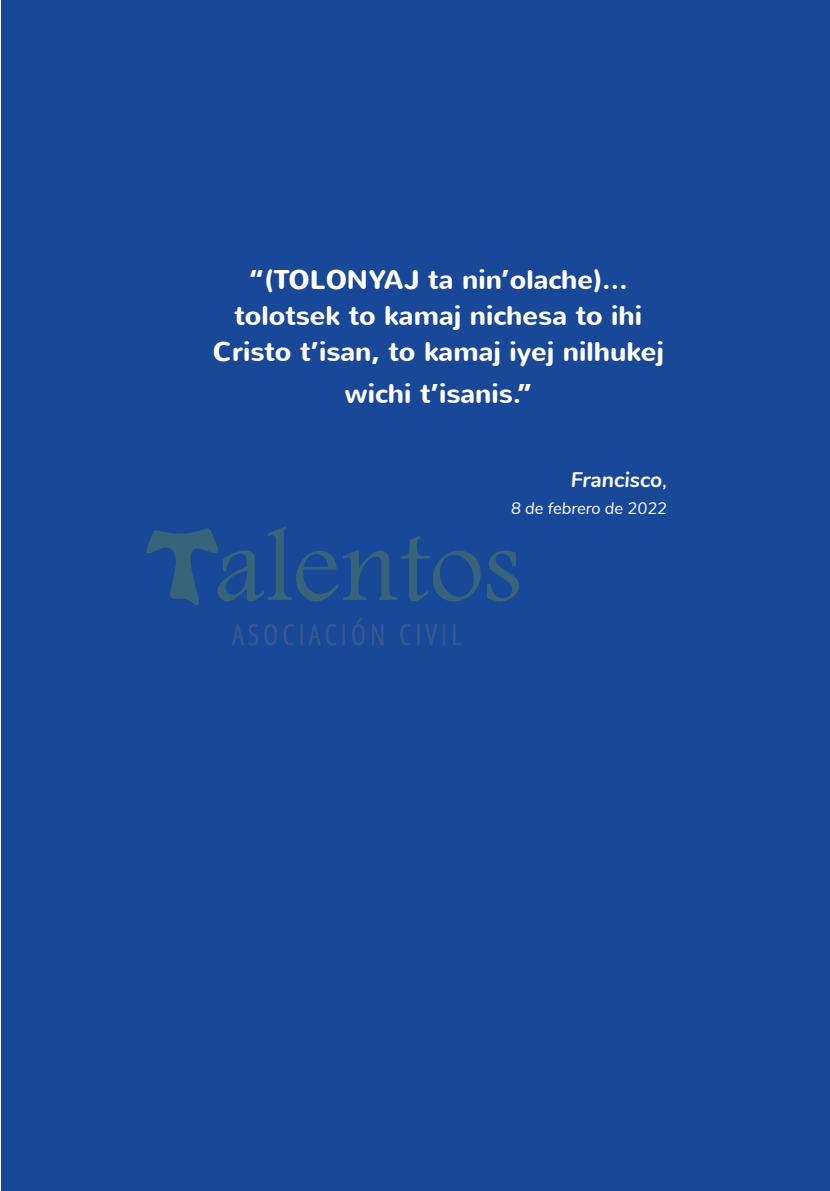
<style>
.page{position:relative;width:830px;height:1191px;background:#fff}
.page>*{position:absolute;margin:0;border:0;box-sizing:border-box;transform-origin:0 0}
.t1{font:700 27px/36px "Nunito";color:#fff;text-align:center}
.t2{font:italic 700 21px "Nunito";color:#fff}
.t3{font:italic 16.5px "Nunito";color:#fff}
.s1{font-weight:400}
</style>
<div class="page">
<div style="left:2px;top:0;width:827px;height:1191px;background:#184897"></div>
<svg style="left:146px;top:526px;width:334px;height:79px"></svg>
<svg style="left:487px;top:551px;width:32px;height:50px"></svg>
<svg style="left:232px;top:624px;width:45px;height:22px"></svg>
<svg style="left:283px;top:624px;width:11px;height:22px"></svg>
<hr style="left:300px;top:624px;width:3px;height:21px;background:#78797c">
<svg style="left:308px;top:624px;width:28px;height:22px"></svg>
<hr style="left:342px;top:624px;width:3px;height:21px;background:#78797c">
<svg style="left:352px;top:618px;width:13px;height:28px"></svg>
<svg style="left:372px;top:624px;width:12px;height:21px"></svg>
<svg style="left:400px;top:624px;width:11px;height:22px"></svg>
<hr style="left:417px;top:624px;width:2px;height:21px;background:#78797c">
<svg style="left:425px;top:624px;width:12px;height:22px"></svg>
<hr style="left:442px;top:624px;width:3px;height:21px;background:#78797c">
<svg style="left:453px;top:624px;width:8px;height:21px"></svg>
<p class="t1" style="left:213px;top:262px;width:452px">“(TOLONYAJ ta nin’olache)… tolotsek to kamaj nichesa to ihi<br>Cristo t’isan, to kamaj iyej nilhukej</p>
<p class="t1" style="left:344px;top:376px;width:189px">wichi t’isanis.”</p>
<p class="t2" style="left:570px;top:464px;width:98px">Francisco<span class="s1">,</span></p>
<p class="t3" style="left:511px;top:496px;width:157px">8 de febrero de 2022</p>
</div>
